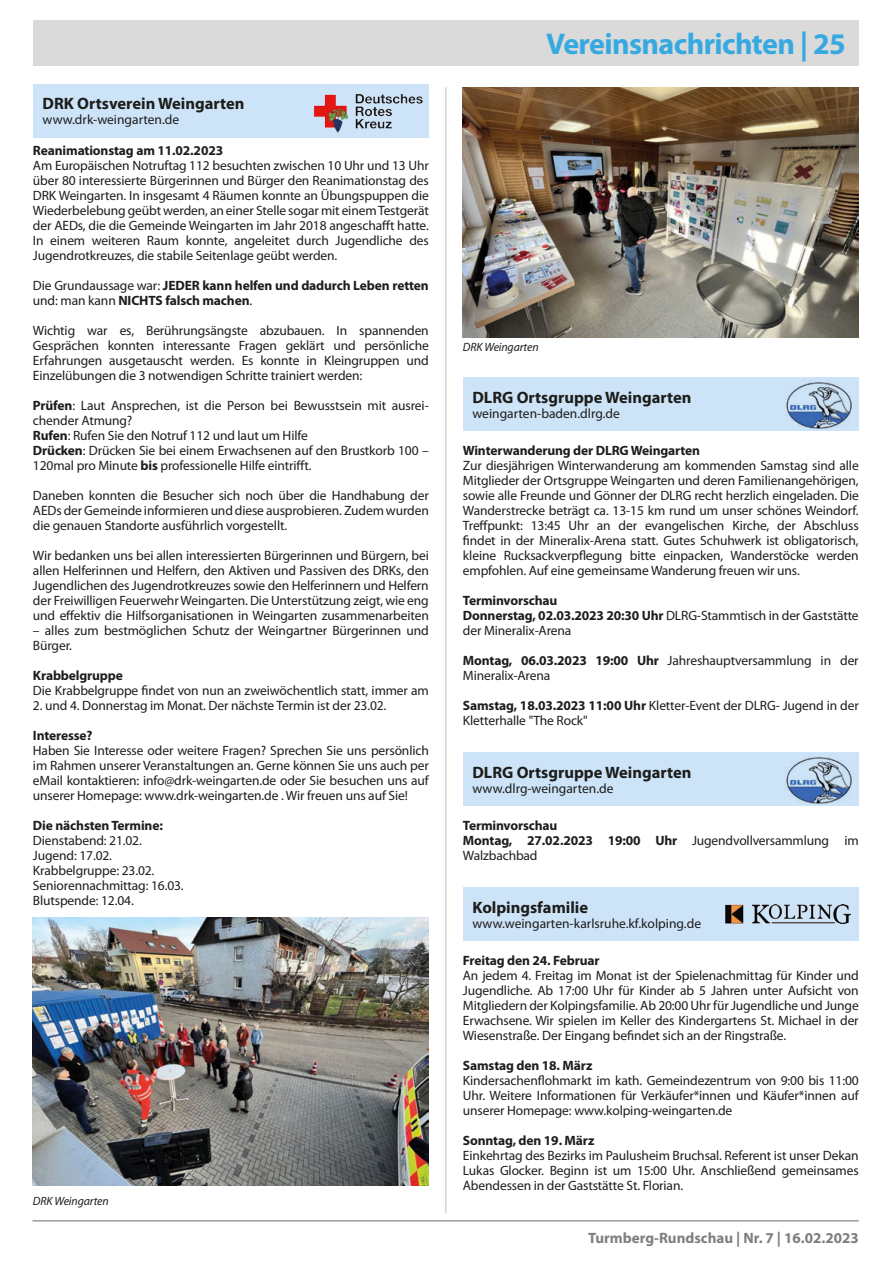
<style>
.page{position:relative;width:893px;height:1261px;background:#fff}
.page>*{position:absolute;margin:0;border:0;box-sizing:border-box;transform-origin:0 0}
.t1{font:700 30px "Myriad Pro";letter-spacing:-.02em;color:#36a9e1}
.t2{font:700 16.5px "Myriad Pro";color:#1d1d1b}
.t3{font:700 15px "Myriad Pro";color:#7e7e7d}
.Text{font:13.5px/15px "Myriad Pro";letter-spacing:-.01em;color:#1d1d1b;text-align:justify}
.Text-2{font:700 13.5px/15px "Myriad Pro";letter-spacing:-.01em;color:#1d1d1b}
.copyright{font:italic 12px "Myriad Pro";letter-spacing:-.01em;color:#1d1d1b}
.image_name{font:italic 12px "Myriad Pro";letter-spacing:-.01em;color:#1d1d1b}
.s1{font-weight:400}
.s2{font-weight:700}
</style>
<div class="page">
<hr style="left:33px;top:1220px;width:825px;height:1px;background:#9d9d9c">
<div style="left:33px;top:20px;width:825px;height:46px;background:#dadada"></div>
<hr style="left:445px;top:87px;width:1px;height:1126px;background:#c1c0c0">
<img style="left:33px;top:917px;width:395px;height:269px">
<div style="left:33px;top:84px;width:395px;height:54px;background:#cde3f7"></div>
<img style="left:313px;top:93px;width:110px;height:39px">
<img style="left:462px;top:88px;width:395px;height:249px">
<div style="left:462px;top:377px;width:396px;height:54px;background:#cde3f7"></div>
<img style="left:786px;top:382px;width:66px;height:47px">
<div style="left:462px;top:752px;width:396px;height:54px;background:#cde3f7"></div>
<img style="left:786px;top:757px;width:66px;height:47px">
<div style="left:462px;top:887px;width:396px;height:54px;background:#cde3f7"></div>
<img style="left:725px;top:905px;width:124px;height:18px">
<p class="t2" style="left:43px;top:93px;width:203px">DRK Ortsverein Weingarten</p>
<p class="Text" style="left:43px;top:112px;width:138px">www.drk-weingarten.de</p>
<p class="Text-2" style="left:33px;top:142px;width:192px">Reanimationstag am 11.02.2023</p>
<p class="Text" style="left:33px;top:158px;width:397px">Am Europäischen Notruftag 112 besuchten zwischen 10 Uhr und 13 Uhr über 80 interessierte Bürgerinnen und Bürger den Reanimationstag des DRK Weingarten. In insgesamt 4 Räumen konnte an Übungspuppen die Wiederbelebung geübt werden, an einer Stelle sogar mit einem Testgerät der AEDs, die die Gemeinde Weingarten im Jahr 2018 angeschafft hatte.<br>In einem weiteren Raum konnte, angeleitet durch Jugendliche des Jugendrotkreuzes, die stabile Seitenlage geübt werden.</p>
<p class="Text-2" style="left:33px;top:277px;width:397px"><span class="s1">Die Grundaussage war:</span> JEDER kann helfen und dadurch Leben retten <span class="s1">und: man kann</span> NICHTS falsch machen<span class="s1">.</span></p>
<p class="Text" style="left:33px;top:323px;width:397px">Wichtig war es, Berührungsängste abzubauen. In spannenden Gesprächen konnten interessante Fragen geklärt und persönliche Erfahrungen ausgetauscht werden. Es konnte in Kleingruppen und Einzelübungen die 3 notwendigen Schritte trainiert werden:</p>
<p class="Text" style="left:33px;top:398px;width:397px"><span class="s2">Prüfen</span>: Laut Ansprechen, ist die Person bei Bewusstsein mit ausrei&shy;chender Atmung?</p>
<p class="Text" style="left:33px;top:428px;width:276px"><span class="s2">Rufen</span>: Rufen Sie den Notruf 112 und laut um Hilfe</p>
<p class="Text" style="left:33px;top:443px;width:397px"><span class="s2">Drücken</span>: Drücken Sie bei einem Erwachsenen auf den Brustkorb 100 –<br>120mal pro Minute <span class="s2">bis</span> professionelle Hilfe eintrifft.</p>
<p class="Text" style="left:33px;top:488px;width:397px">Daneben konnten die Besucher sich noch über die Handhabung der AEDs der Gemeinde informieren und diese ausprobieren. Zudem wurden die genauen Standorte ausführlich vorgestellt.</p>
<p class="Text" style="left:33px;top:548px;width:397px">Wir bedanken uns bei allen interessierten Bürgerinnen und Bürgern, bei allen Helferinnen und Helfern, den Aktiven und Passiven des DRKs, den Jugendlichen des Jugendrotkreuzes sowie den Helferinnern und Helfern der Freiwilligen Feuerwehr Weingarten. Die Unterstützung zeigt, wie eng und effektiv die Hilfsorganisationen in Weingarten zusammenarbeiten</p>
<p class="Text" style="left:33px;top:623px;width:397px">– alles zum bestmöglichen Schutz der Weingartner Bürgerinnen und<br>Bürger.</p>
<p class="Text-2" style="left:33px;top:667px;width:91px">Krabbelgruppe</p>
<p class="Text" style="left:33px;top:683px;width:397px">Die Krabbelgruppe findet von nun an zweiwöchentlich statt, immer am</p>
<p class="Text" style="left:33px;top:698px;width:355px">2. und 4. Donnerstag im Monat. Der nächste Termin ist der 23.02.</p>
<p class="Text-2" style="left:33px;top:727px;width:61px">Interesse?</p>
<p class="Text" style="left:33px;top:743px;width:397px">Haben Sie Interesse oder weitere Fragen? Sprechen Sie uns persönlich im Rahmen unserer Veranstaltungen an. Gerne können Sie uns auch per eMail kontaktieren: info@drk-weingarten.de oder Sie besuchen uns auf unserer Homepage: www.drk-weingarten.de . Wir freuen uns auf Sie!</p>
<p class="Text-2" style="left:33px;top:817px;width:131px">Die nächsten Termine:</p>
<p class="Text" style="left:33px;top:833px;width:110px">Dienstabend: 21.02.</p>
<p class="Text" style="left:33px;top:848px;width:81px">Jugend: 17.02.</p>
<p class="Text" style="left:33px;top:863px;width:123px">Krabbelgruppe: 23.02.</p>
<p class="Text" style="left:33px;top:878px;width:152px">Seniorennachmittag: 16.03.</p>
<p class="Text" style="left:33px;top:893px;width:102px">Blutspende: 12.04.</p>
<p class="copyright" style="left:33px;top:1194px;width:77px">DRK Weingarten</p>
<h1 class="t1" style="left:546px;top:24px;width:301px">Vereinsnachrichten | 25</h1>
<p class="image_name" style="left:462px;top:339px;width:77px">DRK Weingarten</p>
<p class="t2" style="left:472px;top:386px;width:220px">DLRG Ortsgruppe Weingarten</p>
<p class="Text" style="left:472px;top:405px;width:149px">weingarten-baden.dlrg.de</p>
<p class="Text-2" style="left:462px;top:442px;width:239px">Winterwanderung der DLRG Weingarten</p>
<p class="Text" style="left:462px;top:458px;width:397px">Zur diesjährigen Winterwanderung am kommenden Samstag sind alle Mitglieder der Ortsgruppe Weingarten und deren Familienangehörigen, sowie alle Freunde und Gönner der DLRG recht herzlich eingeladen. Die Wanderstrecke beträgt ca. 13-15 km rund um unser schönes Weindorf.<br>Treffpunkt: 13:45 Uhr an der evangelischen Kirche, der Abschluss findet in der Mineralix-Arena statt. Gutes Schuhwerk ist obligatorisch, kleine Rucksackverpflegung bitte einpacken, Wanderstöcke werden empfohlen. Auf eine gemeinsame Wanderung freuen wir uns.</p>
<p class="Text-2" style="left:462px;top:592px;width:96px">Terminvorschau</p>
<p class="Text" style="left:462px;top:608px;width:397px"><span class="s2">Donnerstag, 02.03.2023 20:30 Uhr</span> DLRG-Stammtisch in der Gaststätte der Mineralix-Arena</p>
<p class="Text" style="left:462px;top:653px;width:397px"><span class="s2">Montag, 06.03.2023 19:00 Uhr</span> Jahreshauptversammlung in der<br>Mineralix-Arena</p>
<p class="Text" style="left:462px;top:698px;width:397px"><span class="s2">Samstag, 18.03.2023 11:00 Uhr</span> Kletter-Event der DLRG- Jugend in der<br>Kletterhalle "The Rock"</p>
<p class="t2" style="left:472px;top:761px;width:220px">DLRG Ortsgruppe Weingarten</p>
<p class="Text" style="left:472px;top:780px;width:142px">www.dlrg-weingarten.de</p>
<p class="Text-2" style="left:462px;top:817px;width:96px">Terminvorschau</p>
<p class="Text" style="left:462px;top:833px;width:397px"><span class="s2">Montag, 27.02.2023 19:00 Uhr</span> Jugendvollversammlung im<br>Walzbachbad</p>
<p class="t2" style="left:472px;top:896px;width:117px">Kolpingsfamilie</p>
<p class="Text" style="left:472px;top:915px;width:230px">www.weingarten-karlsruhe.kf.kolping.de</p>
<p class="Text-2" style="left:462px;top:952px;width:138px">Freitag den 24. Februar</p>
<p class="Text" style="left:462px;top:968px;width:397px">An jedem 4. Freitag im Monat ist der Spielenachmittag für Kinder und Jugendliche. Ab 17:00 Uhr für Kinder ab 5 Jahren unter Aufsicht von Mitgliedern der Kolpingsfamilie. Ab 20:00 Uhr für Jugendliche und Junge Erwachsene. Wir spielen im Keller des Kindergartens St. Michael in der Wiesenstraße. Der Eingang befindet sich an der Ringstraße.</p>
<p class="Text-2" style="left:462px;top:1057px;width:131px">Samstag den 18. März</p>
<p class="Text" style="left:462px;top:1073px;width:397px">Kindersachenflohmarkt im kath. Gemeindezentrum von 9:00 bis 11:00<br>Uhr. Weitere Informationen für Verkäufer*innen und Käufer*innen auf unserer Homepage: www.kolping-weingarten.de</p>
<p class="Text-2" style="left:462px;top:1132px;width:133px">Sonntag, den 19. März</p>
<p class="Text" style="left:462px;top:1148px;width:397px">Einkehrtag des Bezirks im Paulusheim Bruchsal. Referent ist unser Dekan Lukas Glocker. Beginn ist um 15:00 Uhr. Anschließend gemeinsames Abendessen in der Gaststätte St. Florian.</p>
<p class="t3" style="left:587px;top:1228px;width:272px">Turmberg-Rundschau | Nr. 7 | 16.02.2023</p>
</div>
